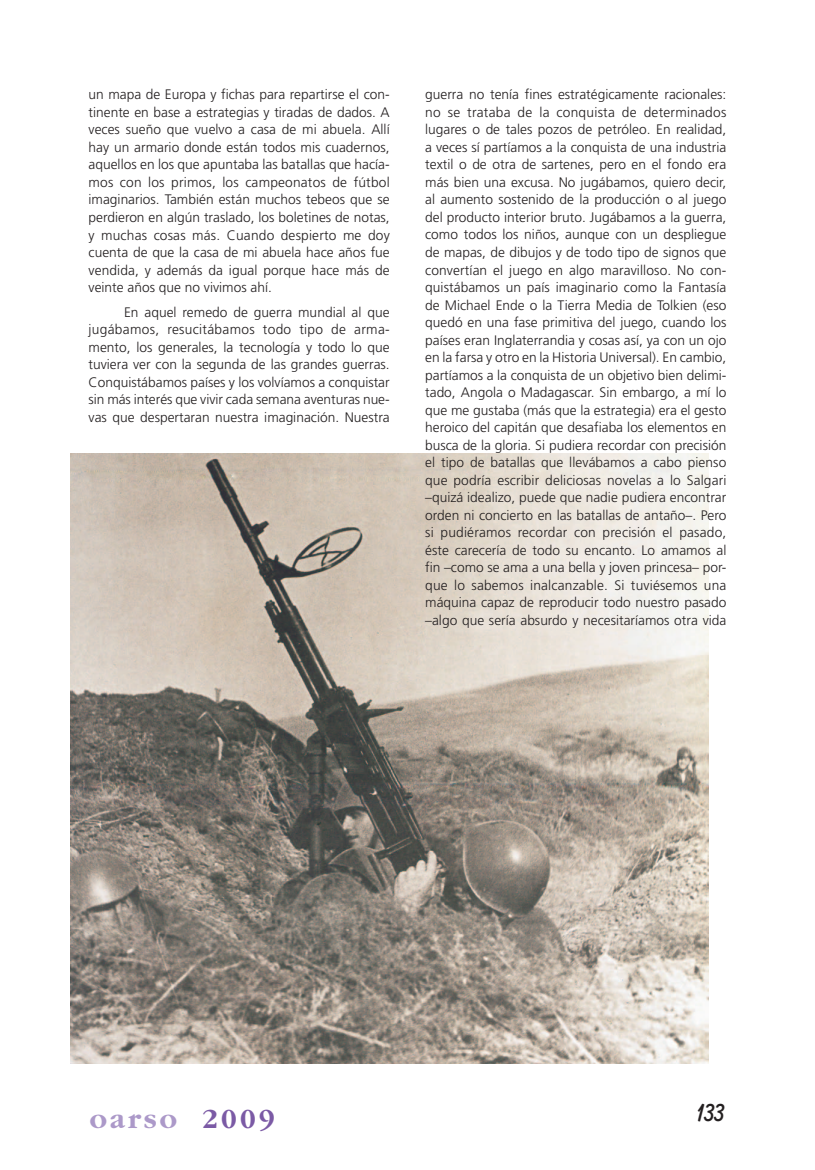
<style>
.page{position:relative;width:815px;height:1170px;background:#fff}
.page>*{position:absolute;margin:0;border:0;box-sizing:border-box;transform-origin:0 0}
.t1{font:700 28.75px "Garamond";letter-spacing:.1em;color:#ac99c9}
.t2{font:700 28.75px "Garamond";color:#7b5aa5}
.t3{font:700 25px "Balloon BT";color:#231f20}
.t4{font:300 13.75px/17.5px "Frutiger";color:#231f20;text-align:justify}
</style>
<div class="page">
<img style="left:71px;top:454px;width:638px;height:609px">
<p class="t4" style="left:89px;top:87px;width:303px">un mapa de Europa y fichas para repartirse el con&shy;tinente en base a estrategias y tiradas de dados. A veces sueño que vuelvo a casa de mi abuela. Allí hay un armario donde están todos mis cuadernos, aquellos en los que apuntaba las batallas que hacía&shy;mos con los primos, los campeonatos de fútbol imaginarios. También están muchos tebeos que se perdieron en algún traslado, los boletines de notas, y muchas cosas más. Cuando despierto me doy cuenta de que la casa de mi abuela hace años fue vendida, y además da igual porque hace más de veinte años que no vivimos ahí.</p>
<p class="t4" style="left:89px;top:304px;width:303px;text-indent:35px">En aquel remedo de guerra mundial al que jugábamos, resucitábamos todo tipo de arma&shy;mento, los generales, la tecnología y todo lo que tuviera ver con la segunda de las grandes guerras.<br>Conquistábamos países y los volvíamos a conquistar sin más interés que vivir cada semana aventuras nue&shy;vas que despertaran nuestra imaginación. Nuestra</p>
<p class="t4" style="left:425px;top:87px;width:303px">guerra no tenía fines estratégicamente racionales: no se trataba de la conquista de determinados lugares o de tales pozos de petróleo. En realidad, a veces sí partíamos a la conquista de una industria textil o de otra de sartenes, pero en el fondo era más bien una excusa. No jugábamos, quiero decir, al aumento sostenido de la producción o al juego del producto interior bruto. Jugábamos a la guerra, como todos los niños, aunque con un despliegue de mapas, de dibujos y de todo tipo de signos que convertían el juego en algo maravilloso. No con&shy;quistábamos un país imaginario como la Fantasía de Michael Ende o la Tierra Media de Tolkien (eso quedó en una fase primitiva del juego, cuando los países eran Inglaterrandia y cosas así, ya con un ojo en la farsa y otro en la Historia Universal). En cambio, partíamos a la conquista de un objetivo bien delimi&shy;tado, Angola o Madagascar. Sin embargo, a mí lo que me gustaba (más que la estrategia) era el gesto heroico del capitán que desafiaba los elementos en busca de la gloria. Si pudiera recordar con precisión el tipo de batallas que llevábamos a cabo pienso que podría escribir deliciosas novelas a lo Salgari –quizá idealizo, puede que nadie pudiera encontrar orden ni concierto en las batallas de antaño–. Pero si pudiéramos recordar con precisión el pasado, éste carecería de todo su encanto. Lo amamos al fin –como se ama a una bella y joven princesa– por&shy;que lo sabemos inalcanzable. Si tuviésemos una máquina capaz de reproducir todo nuestro pasado –algo que sería absurdo y necesitaríamos otra vida</p>
<h1 class="t1" style="left:90px;top:1107px;width:89px">oarso</h1>
<h2 class="t3" style="left:697px;top:1097px;width:30px">133</h2>
<h1 class="t2" style="left:202px;top:1107px;width:75px">2009</h1>
</div>
